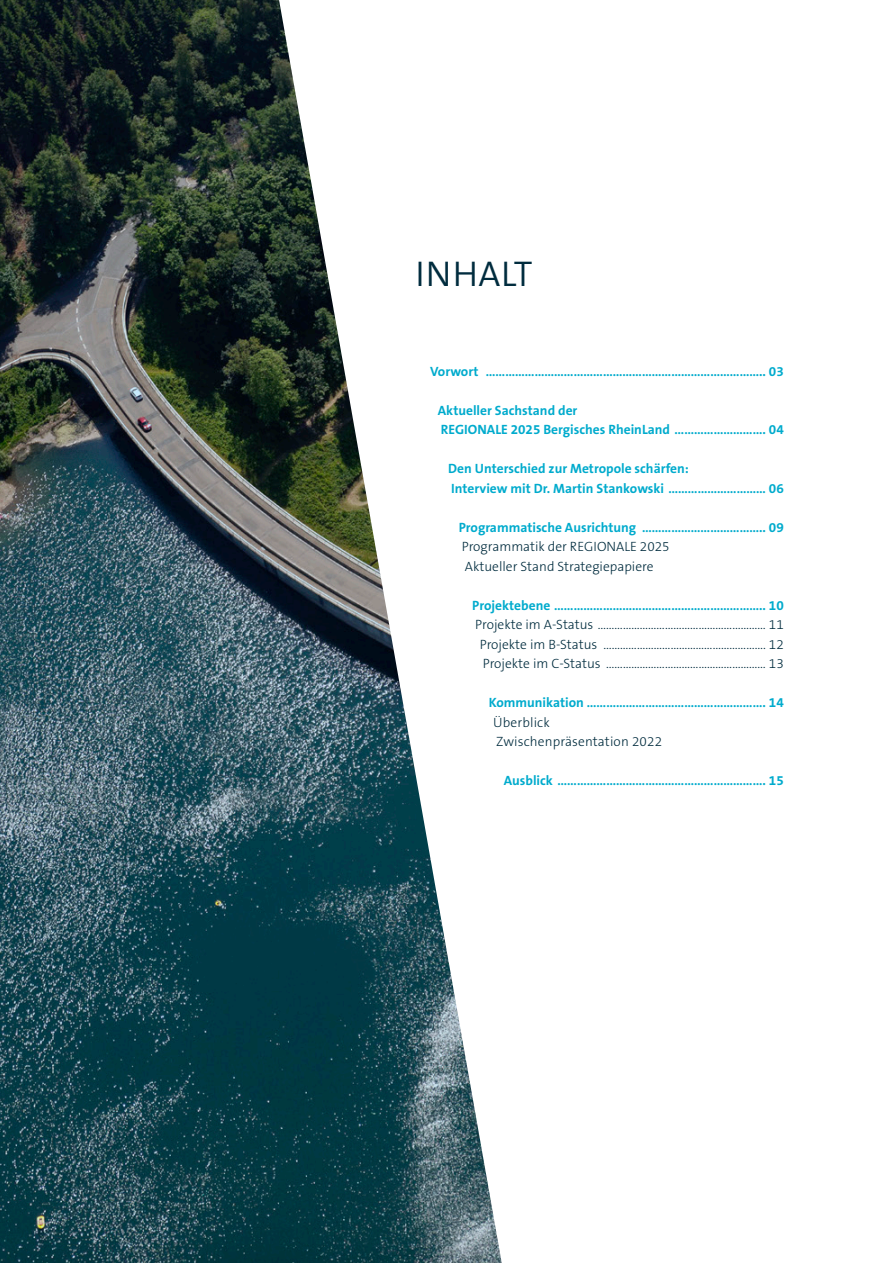
<style>
.page{position:relative;width:893px;height:1263px;background:#fff}
.page>*{position:absolute;margin:0;border:0;box-sizing:border-box;transform-origin:0 0}
.t1{font:300 36px "The Mix B W4";letter-spacing:.015em;color:#012c3e}
.t2{font:700 13.5px/19.5px "The Sans B W7";color:#00abcd}
.t3{font:300 13.5px/19.5px "The Sans B W3";color:#012c3e}
</style>
<div class="page">
<img style="left:0;top:0;width:502px;height:1263px">
<h1 class="t1" style="left:415px;top:250px;width:118px">INHALT</h1>
<p class="t2" style="left:430px;top:362px;width:50px">Vorwort</p>
<p class="t2" style="left:438px;top:401px;width:347px">Aktueller Sachstand der<br>REGIONALE 2025 Bergisches RheinLand ............................ 04</p>
<p class="t2" style="left:448px;top:459px;width:337px">Den Unterschied zur Metropole schärfen:<br>Interview mit Dr. Martin Stankowski .............................. 06</p>
<p class="t2" style="left:459px;top:517px;width:326px">Programmatische Ausrichtung ...................................... 09</p>
<p class="t3" style="left:462px;top:537px;width:209px">Programmatik der REGIONALE 2025<br>Aktueller Stand Strategiepapiere</p>
<p class="t2" style="left:472px;top:596px;width:313px">Projektebene ................................................................. 10</p>
<p class="t3" style="left:475px;top:615px;width:310px;text-align:center">Projekte im A-Status ............................................................ 11<br>Projekte im B-Status .......................................................... 12<br>Projekte im C-Status ......................................................... 13</p>
<p class="t2" style="left:489px;top:693px;width:296px">Kommunikation ....................................................... 14</p>
<p class="t3" style="left:493px;top:713px;width:170px">Überblick<br>Zwischenpräsentation 2022</p>
<p class="t2" style="left:504px;top:771px;width:281px">Ausblick ................................................................ 15</p>
<p class="t2" style="left:486px;top:362px;width:299px">...................................................................................... 03</p>
</div>
